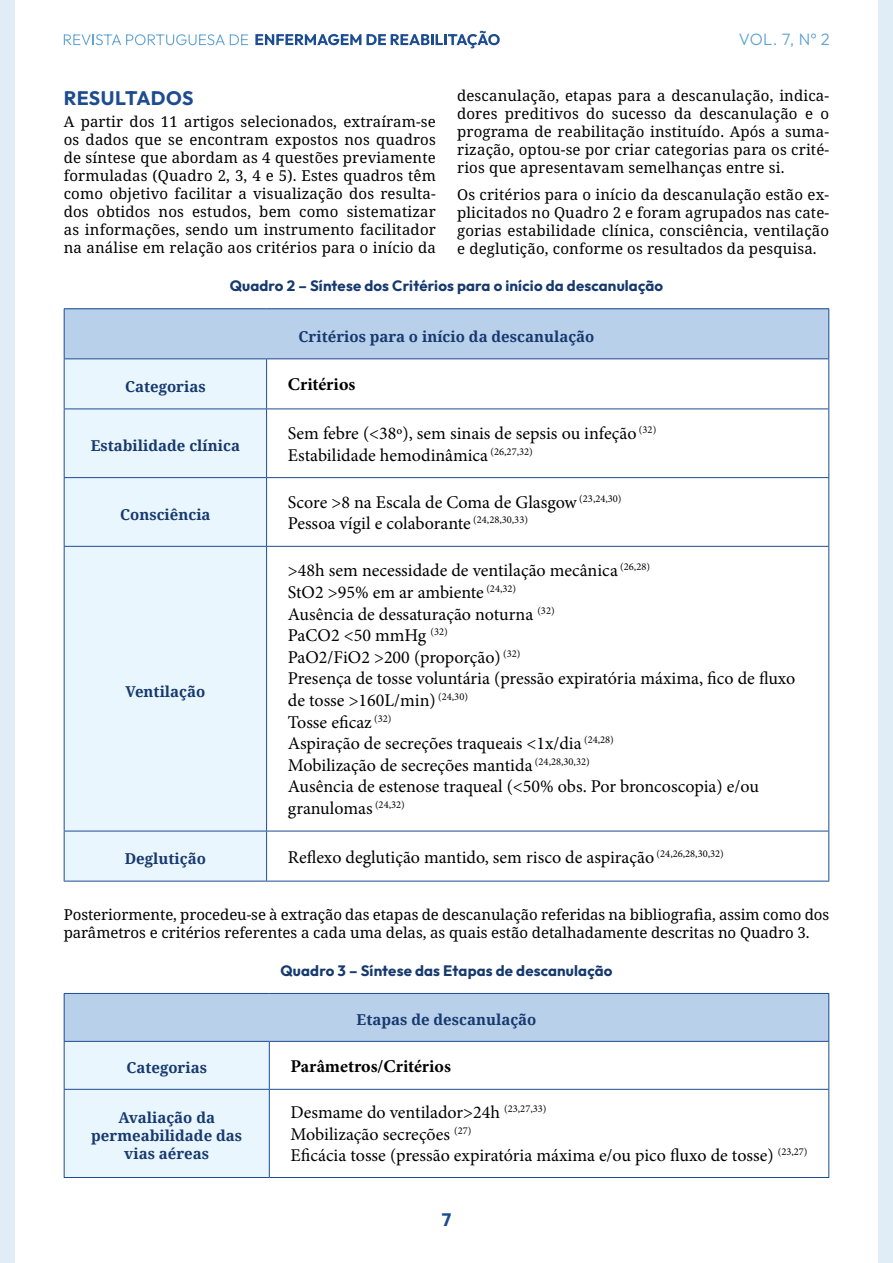
<style>
.page{position:relative;width:893px;height:1263px;background:#fff}
.page>*{position:absolute;margin:0;border:0;box-sizing:border-box;transform-origin:0 0}
.t1{font:700 19.5px "Outfit";letter-spacing:.01em;color:#1d4c91}
.t2{font:18px/21.6px "Minion Pro";color:#000}
.t3{font:700 18px "Minion Pro";color:#000}
.t4{font:700 18px "Outfit";color:#1d4c91}
.t5{font:300 16.5px "Outfit";color:#62a3d4}
.t6{font:15px/18px "Noto Serif";letter-spacing:-.005em;color:#000;text-align:justify}
.t7{font:700 15px/18px "Noto Serif";color:#16396e;text-align:center}
.t8{font:700 15px "Outfit";letter-spacing:.01em;color:#16396e}
</style>
<div class="page">
<div style="left:0;top:0;width:15px;height:1263px;background:#e0ecf6"></div>
<div style="left:878px;top:0;width:15px;height:1263px;background:#e0ecf6"></div>
<svg style="left:64px;top:34px;width:184px;height:11px"></svg>
<svg style="left:255px;top:31px;width:245px;height:17px"></svg>
<div style="left:64px;top:309px;width:765px;height:50px;background:#b9d0eb"></div>
<div style="left:65px;top:359px;width:201px;height:522px;background:#eaf6fe"></div>
<hr style="left:64px;top:308px;width:203px;height:1px;background:#1d4c91">
<hr style="left:64px;top:309px;width:1px;height:49px;background:#1d4c91">
<hr style="left:267px;top:308px;width:562px;height:1px;background:#1d4c91">
<hr style="left:828px;top:309px;width:1px;height:49px;background:#1d4c91">
<hr style="left:64px;top:358px;width:203px;height:1px;background:#1d4c91">
<hr style="left:64px;top:359px;width:1px;height:49px;background:#1d4c91">
<hr style="left:267px;top:358px;width:562px;height:1px;background:#1d4c91">
<hr style="left:266px;top:359px;width:1px;height:49px;background:#1d4c91">
<hr style="left:828px;top:359px;width:1px;height:49px;background:#1d4c91">
<hr style="left:64px;top:408px;width:203px;height:1px;background:#1d4c91">
<hr style="left:64px;top:409px;width:1px;height:68px;background:#1d4c91">
<hr style="left:267px;top:408px;width:562px;height:1px;background:#1d4c91">
<hr style="left:266px;top:409px;width:1px;height:68px;background:#1d4c91">
<hr style="left:828px;top:409px;width:1px;height:68px;background:#1d4c91">
<hr style="left:64px;top:477px;width:203px;height:1px;background:#1d4c91">
<hr style="left:64px;top:478px;width:1px;height:68px;background:#1d4c91">
<hr style="left:267px;top:477px;width:562px;height:1px;background:#1d4c91">
<hr style="left:266px;top:478px;width:1px;height:68px;background:#1d4c91">
<hr style="left:828px;top:478px;width:1px;height:68px;background:#1d4c91">
<hr style="left:64px;top:546px;width:203px;height:1px;background:#1d4c91">
<hr style="left:64px;top:547px;width:1px;height:284px;background:#1d4c91">
<hr style="left:267px;top:546px;width:562px;height:1px;background:#1d4c91">
<hr style="left:266px;top:547px;width:1px;height:284px;background:#1d4c91">
<hr style="left:828px;top:547px;width:1px;height:284px;background:#1d4c91">
<hr style="left:64px;top:831px;width:203px;height:1px;background:#1d4c91">
<hr style="left:64px;top:831px;width:1px;height:50px;background:#1d4c91">
<hr style="left:267px;top:831px;width:562px;height:1px;background:#1d4c91">
<hr style="left:266px;top:831px;width:1px;height:50px;background:#1d4c91">
<hr style="left:828px;top:831px;width:1px;height:50px;background:#1d4c91">
<hr style="left:64px;top:881px;width:203px;height:1px;background:#1d4c91">
<hr style="left:267px;top:881px;width:562px;height:1px;background:#1d4c91">
<div style="left:64px;top:993px;width:765px;height:48px;background:#b9d0eb"></div>
<div style="left:65px;top:1042px;width:204px;height:135px;background:#eaf6fe"></div>
<hr style="left:64px;top:993px;width:205px;height:1px;background:#1d4c91">
<hr style="left:64px;top:994px;width:1px;height:47px;background:#1d4c91">
<hr style="left:269px;top:993px;width:560px;height:1px;background:#1d4c91">
<hr style="left:828px;top:994px;width:1px;height:47px;background:#1d4c91">
<hr style="left:64px;top:1041px;width:205px;height:1px;background:#1d4c91">
<hr style="left:64px;top:1042px;width:1px;height:47px;background:#1d4c91">
<hr style="left:269px;top:1041px;width:560px;height:1px;background:#1d4c91">
<hr style="left:269px;top:1042px;width:1px;height:47px;background:#1d4c91">
<hr style="left:828px;top:1042px;width:1px;height:47px;background:#1d4c91">
<hr style="left:64px;top:1089px;width:205px;height:1px;background:#1d4c91">
<hr style="left:64px;top:1090px;width:1px;height:87px;background:#1d4c91">
<hr style="left:269px;top:1089px;width:560px;height:1px;background:#1d4c91">
<hr style="left:269px;top:1090px;width:1px;height:87px;background:#1d4c91">
<hr style="left:828px;top:1090px;width:1px;height:87px;background:#1d4c91">
<hr style="left:64px;top:1177px;width:205px;height:1px;background:#1d4c91">
<hr style="left:269px;top:1177px;width:560px;height:1px;background:#1d4c91">
<p class="t5" style="left:739px;top:29px;width:92px">VOL. 7, Nº 2</p>
<p class="t6" style="left:457px;top:87px;width:374px">descanulação, etapas para a descanulação, indica&shy;dores preditivos do sucesso da descanulação e o programa de reabilitação instituído. Após a suma&shy;rização, optou-se por criar categorias para os crité&shy;rios que apresentavam semelhanças entre si.</p>
<p class="t6" style="left:457px;top:186px;width:374px">Os critérios para o início da descanulação estão ex&shy;plicitados no Quadro 2 e foram agrupados nas cate&shy;gorias estabilidade clínica, consciência, ventilação e deglutição, conforme os resultados da pesquisa.</p>
<p class="t8" style="left:230px;top:277px;width:435px">Quadro 2 – Síntese dos Critérios para o início da descanulação</p>
<p class="t7" style="left:299px;top:327px;width:297px">Critérios para o início da descanulação</p>
<h1 class="t1" style="left:64px;top:85px;width:131px">RESULTADOS</h1>
<p class="t6" style="left:64px;top:113px;width:374px">A partir dos 11 artigos selecionados, extraíram-se os dados que se encontram expostos nos quadros de síntese que abordam as 4 questões previamente formuladas (Quadro 2, 3, 4 e 5). Estes quadros têm como objetivo facilitar a visualização dos resulta&shy;dos obtidos nos estudos, bem como sistematizar as informações, sendo um instrumento facilitador na análise em relação aos critérios para o início da</p>
<p class="t7" style="left:125px;top:377px;width:82px">Categorias</p>
<p class="t3" style="left:288px;top:372px;width:69px">Critérios</p>
<p class="t7" style="left:91px;top:436px;width:151px">Estabilidade clínica</p>
<p class="t7" style="left:120px;top:505px;width:92px">Consciência</p>
<p class="t7" style="left:125px;top:682px;width:81px">Ventilação</p>
<p class="t2" style="left:288px;top:422px;width:370px">Sem febre (&lt;38º), sem sinais de sepsis ou infeção <sup>(32)<br></sup>Estabilidade hemodinâmica <sup>(26,27,32)</sup></p>
<p class="t2" style="left:288px;top:491px;width:335px">Score &gt;8 na Escala de Coma de Glasgow <sup>(23,24,30)<br></sup>Pessoa vígil e colaborante <sup>(24,28,30,33)</sup></p>
<p class="t2" style="left:288px;top:560px;width:509px">&gt;48h sem necessidade de ventilação mecânica <sup>(26,28)<br></sup>StO2 &gt;95% em ar ambiente <sup>(24,32)<br></sup>Ausência de dessaturação noturna <sup>(32)<br></sup>PaCO2 &lt;50 mmHg <sup>(32)<br></sup>PaO2/FiO2 &gt;200 (proporção) <sup>(32)<br></sup>Presença de tosse voluntária (pressão expiratória máxima, fico de fluxo de tosse &gt;160L/min) <sup>(24,30)<br></sup>Tosse eficaz <sup>(32)<br></sup>Aspiração de secreções traqueais &lt;1x/dia <sup>(24,28)<br></sup>Mobilização de secreções mantida <sup>(24,28,30,32)<br></sup>Ausência de estenose traqueal (&lt;50% obs. Por broncoscopia) e/ou granulomas <sup>(24,32)</sup></p>
<p class="t7" style="left:125px;top:849px;width:83px">Deglutição</p>
<p class="t2" style="left:288px;top:846px;width:437px">Reflexo deglutição mantido, sem risco de aspiração <sup>(24,26,28,30,32)</sup></p>
<p class="t6" style="left:64px;top:906px;width:767px">Posteriormente, procedeu-se à extração das etapas de descanulação referidas na bibliografia, assim como dos parâmetros e critérios referentes a cada uma delas, as quais estão detalhadamente descritas no Quadro 3.</p>
<p class="t8" style="left:281px;top:961px;width:333px">Quadro 3 – Síntese das Etapas de descanulação</p>
<p class="t7" style="left:357px;top:1010px;width:181px">Etapas de descanulação</p>
<p class="t7" style="left:126px;top:1058px;width:82px">Categorias</p>
<p class="t3" style="left:291px;top:1053px;width:162px">Parâmetros/Critérios</p>
<p class="t7" style="left:91px;top:1108px;width:152px">Avaliação da permeabilidade das vias aéreas</p>
<p class="t2" style="left:291px;top:1102px;width:518px">Desmame do ventilador&gt;24h <sup>(23,27,33)<br></sup>Mobilização secreções <sup>(27)<br></sup>Eficácia tosse (pressão expiratória máxima e/ou pico fluxo de tosse) <sup>(23,27)</sup></p>
<p class="t4" style="left:442px;top:1208px;width:11px">7</p>
</div>
